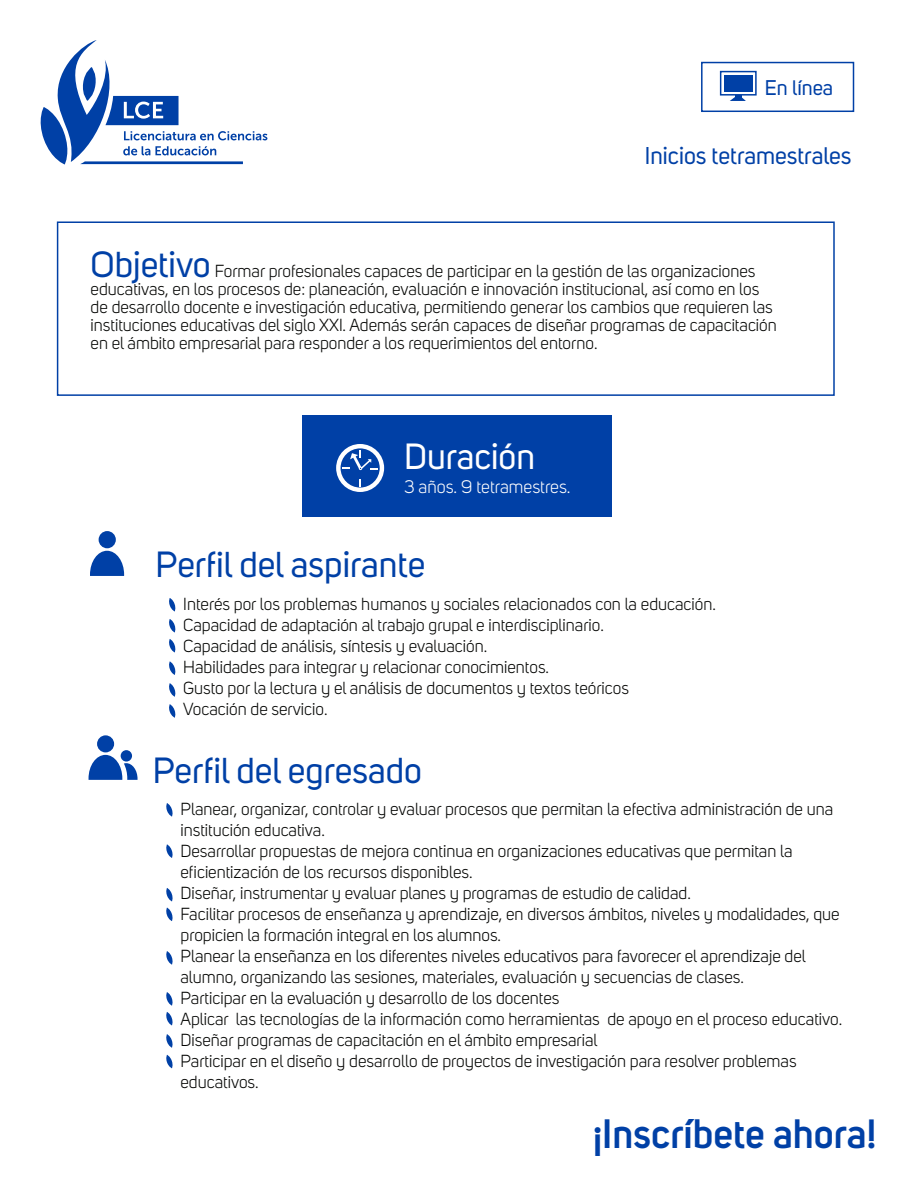
<style>
.page{position:relative;width:918px;height:1188px;background:#fff}
.page>*{position:absolute;margin:0;border:0;box-sizing:border-box;transform-origin:0 0}
.t1{font:600 40.5px "Uni Sans";color:#0040a6}
.t2{font:36px "Uni Sans";color:#0040a6}
.t3{font:36px "Uni Sans";color:#fff}
.t4{font:24px "Uni Sans";color:#0040a6}
.t5{font:21px "Uni Sans";color:#0040a6}
.t6{font:18px "Uni Sans";color:#fff}
.t7{font:17.25px/21px "Uni Sans";color:#040503}
.s1{font-size:36px;color:#0040a6}
</style>
<div class="page">
<div style="left:57px;top:221px;width:778px;height:175px;border:2px solid #0040a6"></div>
<div style="left:701px;top:62px;width:153px;height:50px;border:2px solid #0040a6"></div>
<svg style="left:169px;top:598px;width:7px;height:13px"></svg>
<svg style="left:169px;top:619px;width:7px;height:13px"></svg>
<svg style="left:169px;top:639px;width:7px;height:13px"></svg>
<svg style="left:169px;top:661px;width:7px;height:14px"></svg>
<svg style="left:169px;top:683px;width:7px;height:14px"></svg>
<svg style="left:169px;top:704px;width:7px;height:14px"></svg>
<svg style="left:166px;top:803px;width:7px;height:14px"></svg>
<svg style="left:166px;top:844px;width:7px;height:14px"></svg>
<svg style="left:166px;top:888px;width:7px;height:13px"></svg>
<svg style="left:166px;top:908px;width:7px;height:13px"></svg>
<svg style="left:166px;top:951px;width:7px;height:14px"></svg>
<svg style="left:166px;top:992px;width:7px;height:14px"></svg>
<svg style="left:166px;top:1012px;width:7px;height:13px"></svg>
<svg style="left:166px;top:1034px;width:7px;height:14px"></svg>
<svg style="left:166px;top:1055px;width:7px;height:13px"></svg>
<div style="left:303px;top:416px;width:309px;height:102px;background:#0040a6"></div>
<div style="left:724px;top:75px;width:28px;height:17px;background:#0040a6"></div>
<div style="left:720px;top:71px;width:37px;height:25px;border:2px solid #0040a6"></div>
<svg style="left:730px;top:95px;width:16px;height:6px"></svg>
<svg style="left:336px;top:444px;width:48px;height:48px"></svg>
<svg style="left:90px;top:531px;width:34px;height:45px"></svg>
<svg style="left:89px;top:735px;width:49px;height:45px"></svg>
<svg style="left:40px;top:40px;width:227px;height:125px"></svg>
<p class="t5" style="left:765px;top:76px;width:70px">En línea</p>
<h3 class="t4" style="left:645px;top:142px;width:208px">Inicios tetramestrales</h3>
<p class="t7" style="left:91px;top:262px;width:688px;line-height:18px"><span class="s1">Objetivo</span> Formar profesionales capaces de participar en la gestión de las organizaciones educativas, en los procesos de: planeación, evaluación e innovación institucional, así como en los de desarrollo docente e investigación educativa, permitiendo generar los cambios que requieren las instituciones educativas del siglo XXI. Además serán capaces de diseñar programas de capacitación en el ámbito empresarial para responder a los requerimientos del entorno.</p>
<h2 class="t3" style="left:404px;top:436px;width:133px">Duración</h2>
<p class="t6" style="left:404px;top:476px;width:168px">3 años. 9 tetramestres.</p>
<h2 class="t2" style="left:156px;top:544px;width:271px">Perfil del aspirante</h2>
<p class="t7" style="left:183px;top:594px;width:534px">Interés por los problemas humanos y sociales relacionados con la educación.<br>Capacidad de adaptación al trabajo grupal e interdisciplinario.<br>Capacidad de análisis, síntesis y evaluación.<br>Habilidades para integrar y relacionar conocimientos.<br>Gusto por la lectura y el análisis de documentos y textos teóricos<br>Vocación de servicio.</p>
<h2 class="t2" style="left:153px;top:749px;width:271px">Perfil del egresado</h2>
<p class="t7" style="left:181px;top:799px;width:663px">Planear, organizar, controlar y evaluar procesos que permitan la efectiva administración de una institución educativa.<br>Desarrollar propuestas de mejora continua en organizaciones educativas que permitan la eficientización de los recursos disponibles.<br>Diseñar, instrumentar y evaluar planes y programas de estudio de calidad.<br>Facilitar procesos de enseñanza y aprendizaje, en diversos ámbitos, niveles y modalidades, que propicien la formación integral en los alumnos.<br>Planear la enseñanza en los diferentes niveles educativos para favorecer el aprendizaje del alumno, organizando las sesiones, materiales, evaluación y secuencias de clases.<br>Participar en la evaluación y desarrollo de los docentes<br>Aplicar las tecnologías de la información como herramientas de apoyo en el proceso educativo.<br>Diseñar programas de capacitación en el ámbito empresarial<br>Participar en el diseño y desarrollo de proyectos de investigación para resolver problemas educativos.</p>
<h1 class="t1" style="left:593px;top:1109px;width:285px">¡Inscríbete ahora!</h1>
</div>
